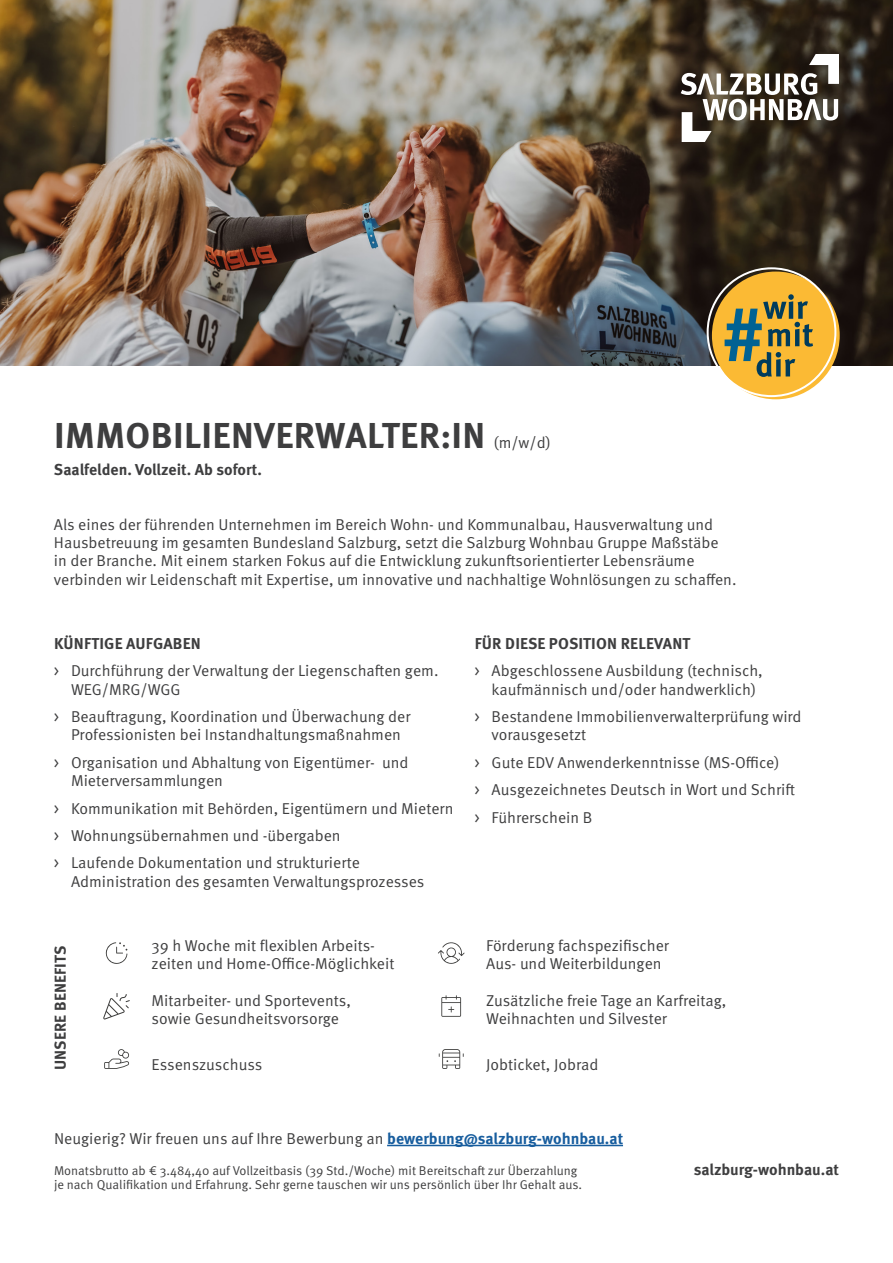
<style>
.page{position:relative;width:893px;height:1263px;background:#fff}
.page>*{position:absolute;margin:0;border:0;box-sizing:border-box;transform-origin:0 0}
.t1{font:700 36px "Meta Pro";letter-spacing:.01em;color:#3e3e3f}
.t2{font:15.75px/18.3px "Meta Pro Norm";color:#3e3e3f}
.t3{font:700 15.75px "Meta Pro";color:#3e3e3f}
.t4{font:12.75px/14.2px "Meta Pro Norm";color:#3e3e3f}
.s1{font-family:"Meta Pro";font-weight:700;color:#175d9e}
</style>
<div class="page">
<img style="left:0;top:0;width:893px;height:365px">
<svg style="left:681px;top:54px;width:158px;height:88px"></svg>
<hr style="left:387px;top:1145px;width:236px;height:1px;background:#175d9e">
<div style="left:712px;top:272px;width:128px;height:127px;background:#fbba34;border-radius:50%"></div>
<svg style="left:725px;top:294px;width:88px;height:83px"></svg>
<svg style="left:105px;top:942px;width:22px;height:22px"></svg>
<svg style="left:103px;top:993px;width:27px;height:26px"></svg>
<svg style="left:104px;top:1049px;width:25px;height:20px"></svg>
<svg style="left:438px;top:942px;width:27px;height:22px"></svg>
<svg style="left:441px;top:995px;width:20px;height:22px"></svg>
<svg style="left:439px;top:1049px;width:25px;height:20px"></svg>
<h1 class="t1" style="left:54px;top:407px;width:433px">IMMOBILIENVERWALTER:IN</h1>
<p class="t3" style="left:54px;top:457px;width:210px">Saalfelden. Vollzeit. Ab sofort.</p>
<p class="t2" style="left:494px;top:432px;width:59px">(m/w/d)</p>
<p class="t2" style="left:54px;top:514px;width:684px">Als eines der führenden Unternehmen im Bereich Wohn- und Kommunalbau, Hausverwaltung und Hausbetreuung im gesamten Bundesland Salzburg, setzt die Salzburg Wohnbau Gruppe Maßstäbe<br>in der Branche. Mit einem starken Fokus auf die Entwicklung zukunftsorientierter Lebensräume verbinden wir Leidenschaft mit Expertise, um innovative und nachhaltige Wohnlösungen zu schaffen.</p>
<p class="t3" style="left:54px;top:631px;width:148px">KÜNFTIGE AUFGABEN</p>
<p class="t2" style="left:71px;top:661px;width:369px;text-indent:-17px">&gt; Durchführung der Verwaltung der Liegenschaften gem.<br>WEG/MRG/WGG</p>
<p class="t2" style="left:54px;top:706px;width:358px;text-align:center">&gt; Beauftragung, Koordination und Überwachung der<br>Professionisten bei Instandhaltungsmaßnahmen</p>
<p class="t2" style="left:71px;top:752px;width:339px;text-indent:-17px">&gt; Organisation und Abhaltung von Eigentümer- und<br>Mieterversammlungen</p>
<p class="t2" style="left:54px;top:793px;width:401px;line-height:27.5px">&gt; Kommunikation mit Behörden, Eigentümern und Mietern &gt; Wohnungsübernahmen und -übergaben<br>&gt; Laufende Dokumentation und strukturierte</p>
<p class="t2" style="left:71px;top:871px;width:355px">Administration des gesamten Verwaltungsprozesses</p>
<p class="t3" style="left:475px;top:631px;width:217px">FÜR DIESE POSITION RELEVANT</p>
<p class="t2" style="left:492px;top:661px;width:273px;text-indent:-17px">&gt; Abgeschlossene Ausbildung (technisch, kaufmännisch und/oder handwerklich)</p>
<p class="t2" style="left:492px;top:706px;width:311px;text-indent:-17px">&gt; Bestandene Immobilienverwalterprüfung wird vorausgesetzt</p>
<p class="t2" style="left:475px;top:748px;width:322px;line-height:27.5px">&gt; Gute EDV Anwenderkenntnisse (MS-Office)<br>&gt; Ausgezeichnetes Deutsch in Wort und Schrift &gt; Führerschein B</p>
<p class="t3" style="left:48px;top:1070px;width:126px;rotate:-90deg">UNSERE BENEFITS</p>
<p class="t2" style="left:152px;top:935px;width:244px">39 h Woche mit flexiblen Arbeits&shy;zeiten und Home-Office-Möglichkeit</p>
<p class="t2" style="left:486px;top:935px;width:184px">Förderung fachspezifischer<br>Aus- und Weiterbildungen</p>
<p class="t2" style="left:486px;top:990px;width:242px">Zusätzliche freie Tage an Karfreitag,<br>Weihnachten und Silvester</p>
<p class="t2" style="left:152px;top:990px;width:201px">Mitarbeiter- und Sportevents, sowie Gesundheitsvorsorge</p>
<p class="t2" style="left:152px;top:1054px;width:112px">Essenszuschuss</p>
<p class="t2" style="left:486px;top:1054px;width:114px">Jobticket, Jobrad</p>
<p class="t2" style="left:54px;top:1128px;width:571px">Neugierig? Wir freuen uns auf Ihre Bewerbung an <span class="s1">bewerbung@salzburg-wohnbau.at</span></p>
<p class="t4" style="left:54px;top:1162px;width:530px">Monatsbrutto ab € 3.484,40 auf Vollzeitbasis (39 Std./Woche) mit Bereitschaft zur Überzahlung je nach Qualifikation und Erfahrung. Sehr gerne tauschen wir uns persönlich über Ihr Gehalt aus.</p>
<p class="t3" style="left:694px;top:1157px;width:147px">salzburg-wohnbau.at</p>
</div>
